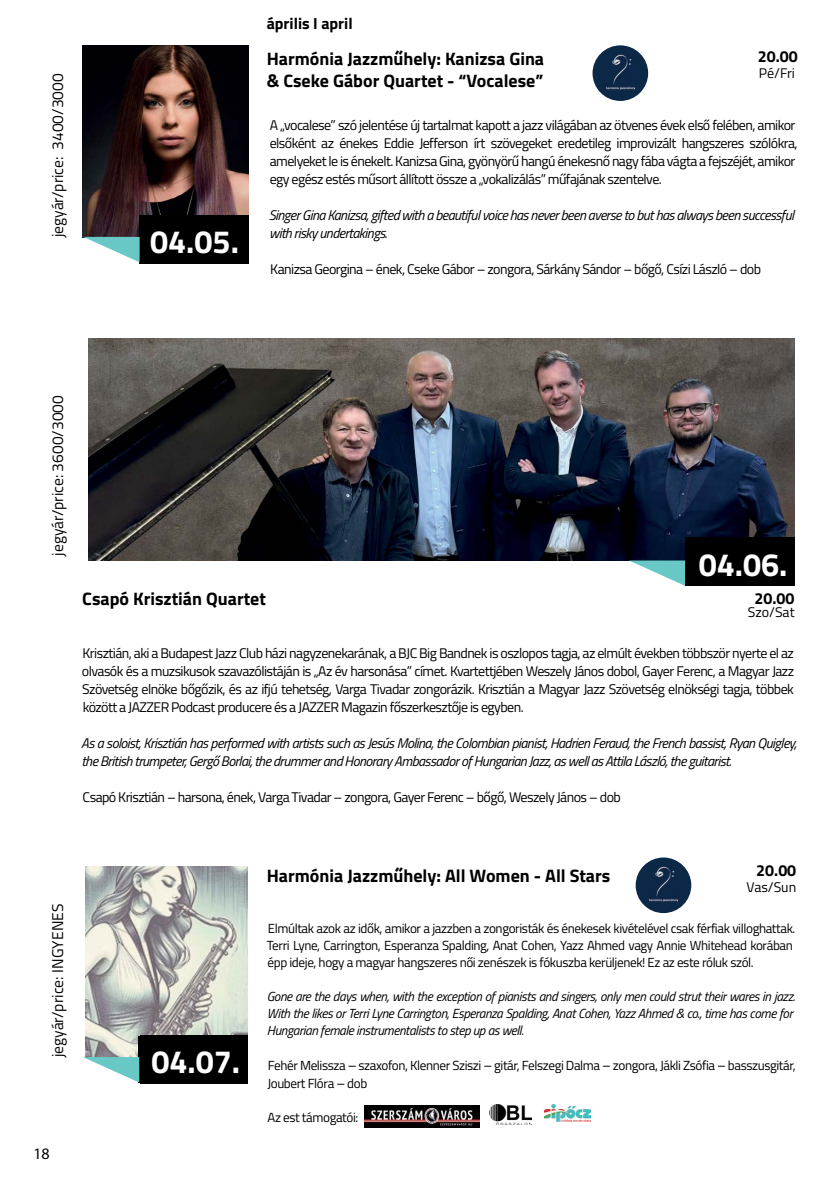
<style>
.page{position:relative;width:840px;height:1191px;background:#fff}
.page>*{position:absolute;margin:0;border:0;box-sizing:border-box;transform-origin:0 0}
.t1{font:700 32.2px "Titillium Web";color:#fff}
.t2{font:700 18px/21.6px "Titillium Web";color:#000}
.t3{font:700 16px "Titillium Web";color:#000}
.t4{font:16px "Myriad Pro";color:#000}
.t5{font:15.6px "Titillium Web";color:#000}
.t6{font:14px/18px "Titillium Web";letter-spacing:-.04em;color:#000;text-align:justify}
.t7{font:italic 14px/18px "Titillium Web";letter-spacing:-.04em;color:#000}
.t8{font:13.2px/17px "Titillium Web";letter-spacing:-.03em;color:#000}
.t9{font:italic 13.2px/17px "Titillium Web";letter-spacing:-.03em;color:#000}
.s1{font-size:14px}
</style>
<div class="page">
<img style="left:89px;top:339px;width:705px;height:221px">
<svg style="left:628px;top:560px;width:57px;height:26px"></svg>
<div style="left:685px;top:538px;width:109px;height:48px;background:#000"></div>
<img style="left:85px;top:867px;width:163px;height:191px">
<div style="left:140px;top:1035px;width:107px;height:48px;background:#000"></div>
<div style="left:138px;top:1036px;width:102px;height:47px;background:#000"></div>
<svg style="left:83px;top:1057px;width:56px;height:25px"></svg>
<img style="left:83px;top:46px;width:166px;height:191px">
<div style="left:139px;top:215px;width:109px;height:48px;background:#000"></div>
<svg style="left:83px;top:237px;width:56px;height:25px"></svg>
<div style="left:592px;top:45px;width:55px;height:56px;background:#0b2847;border-radius:50%"></div>
<img style="left:605px;top:54px;width:30px;height:36px">
<div style="left:635px;top:857px;width:56px;height:56px;background:#0b2847;border-radius:50%"></div>
<img style="left:648px;top:866px;width:30px;height:36px">
<img style="left:489px;top:1104px;width:42px;height:20px">
<img style="left:544px;top:1104px;width:46px;height:17px">
<img style="left:364px;top:1106px;width:115px;height:21px">
<p class="t5" style="left:46px;top:237px;width:165px;rotate:-90deg">jegyár/price: 3400/3000</p>
<h1 class="t1" style="left:150px;top:217px;width:90px">04.05.</h1>
<p class="t3" style="left:266px;top:12px;width:87px">áprili I april</p>
<p class="t3" style="left:267px;top:13px;width:88px">május I may</p>
<p class="t2" style="left:266px;top:47px;width:279px">Harmónia Jazzműhely: Kanizsa Gina &amp; Cseke Gábor Quartet - “Vocalese”</p>
<p class="t3" style="left:757px;top:44px;width:41px">20.00</p>
<p class="t6" style="left:758px;top:63px;width:38px">Pé/Fri</p>
<p class="t6" style="left:269px;top:116px;width:529px;text-align:left">A „vocalese” szó jelentése új tartalmat kapott a jazz világában az ötvenes évek első felében, amikor elsőként az énekes Eddie Jefferson írt szövegeket eredetileg improvizált hangszeres szólókra, amelyeket le is énekelt. Kanizsa Gina, gyönyörű hangú énekesnő nagy fába vágta a fejszéjét, amikor egy egész estés műsort állított össze a „vokalizálás” műfajának szentelve.</p>
<p class="t7" style="left:268px;top:206px;width:526px">Singer Gina Kanizsa, gifted with a beautiful voice has never been averse to but has always been successful with risky undertakings.</p>
<p class="t6" style="left:270px;top:260px;width:492px">Kanizsa Georgina – ének, Cseke Gábor – zongora, Sárkány Sándor – bőgő, Csízi László – dob</p>
<p class="t5" style="left:46px;top:555px;width:162px;rotate:-90deg">jegyár/price: 3600/3000</p>
<h1 class="t1" style="left:698px;top:540px;width:90px">04.06.</h1>
<p class="t2" style="left:82px;top:587px;width:185px">Csapó Krisztián Quartet</p>
<p class="t6" style="left:82px;top:643px;width:713px">Krisztián, aki a Budapest Jazz Club házi nagyzenekarának, a BJC Big Bandnek is oszlopos tagja, az elmúlt években többször nyerte el az olvasók és a muzsikusok szavazólistáján is „Az év harsonása” címet. Kvartettjében Weszely János dobol, Gayer Ferenc, a Magyar Jazz Szövetség elnöke bőgőzik, és az ifjú tehetség, Varga Tivadar zongorázik. Krisztián a Magyar Jazz Szövetség elnökségi tagja, többek között a JAZZER Podcast producere és a JAZZER Magazin főszerkesztője is egyben.</p>
<p class="t7" style="left:81px;top:733px;width:716px">As a soloist, Krisztián has performed with artists such as Jesús Molina, the Colombian pianist, Hadrien Feraud, the French bassist, Ryan Quigley, the British trumpeter, Gergő Borlai, the drummer and Honorary Ambassador of Hungarian Jazz, as well as Attila László, the guitarist.</p>
<p class="t6" style="left:83px;top:787px;width:539px">Csapó Krisztián – harsona, ének, Varga Tivadar – zongora, Gayer Ferenc – bőgő, Weszely János – dob</p>
<p class="t3" style="left:754px;top:586px;width:41px">20.00</p>
<p class="t6" style="left:747px;top:602px;width:48px">Szo/Sat</p>
<p class="t5" style="left:46px;top:1057px;width:155px;rotate:-90deg">jegyár/price: INGYENES</p>
<p class="t4" style="left:33px;top:1143px;width:18px">18</p>
<h1 class="t1" style="left:151px;top:1037px;width:90px">04.07.</h1>
<p class="t2" style="left:266px;top:864px;width:345px">Harmónia Jazzműhely: All Women - All Stars</p>
<p class="t3" style="left:755px;top:858px;width:41px">20.00</p>
<p class="t6" style="left:746px;top:877px;width:51px">Vas/Sun</p>
<p class="t8" style="left:267px;top:919px;width:529px">Elmúltak azok az idők, amikor a jazzben a zongoristák és énekesek kivételével csak férfiak villoghattak.<br>Terri Lyne, Carrington, Esperanza Spalding, Anat Cohen, Yazz Ahmed vagy Annie Whitehead korában épp ideje, hogy a magyar hangszeres női zenészek is fókuszba kerüljenek! Ez az este róluk szól.</p>
<p class="t9" style="left:266px;top:987px;width:529px">Gone are the days when, with the exception of pianists and singers, only men could strut their wares in jazz.<br>With the likes or Terri Lyne Carrington, Esperanza Spalding, Anat Cohen, Yazz Ahmed &amp; co., time has come for<br>Hungarian female instrumentalists to step up as well.</p>
<p class="t8" style="left:267px;top:1055px;width:529px;line-height:18px">Fehér Melissza <span class="s1">–</span> szaxofon, Klenner Sziszi <span class="s1">–</span> gitár, Felszegi Dalma <span class="s1">–</span> zongora, Jákli Zsófia <span class="s1">–</span> basszusgitár,<br>Joubert Flóra <span class="s1">–</span> dob</p>
<p class="t8" style="left:267px;top:1107px;width:92px">Az est támogatói:</p>
</div>
